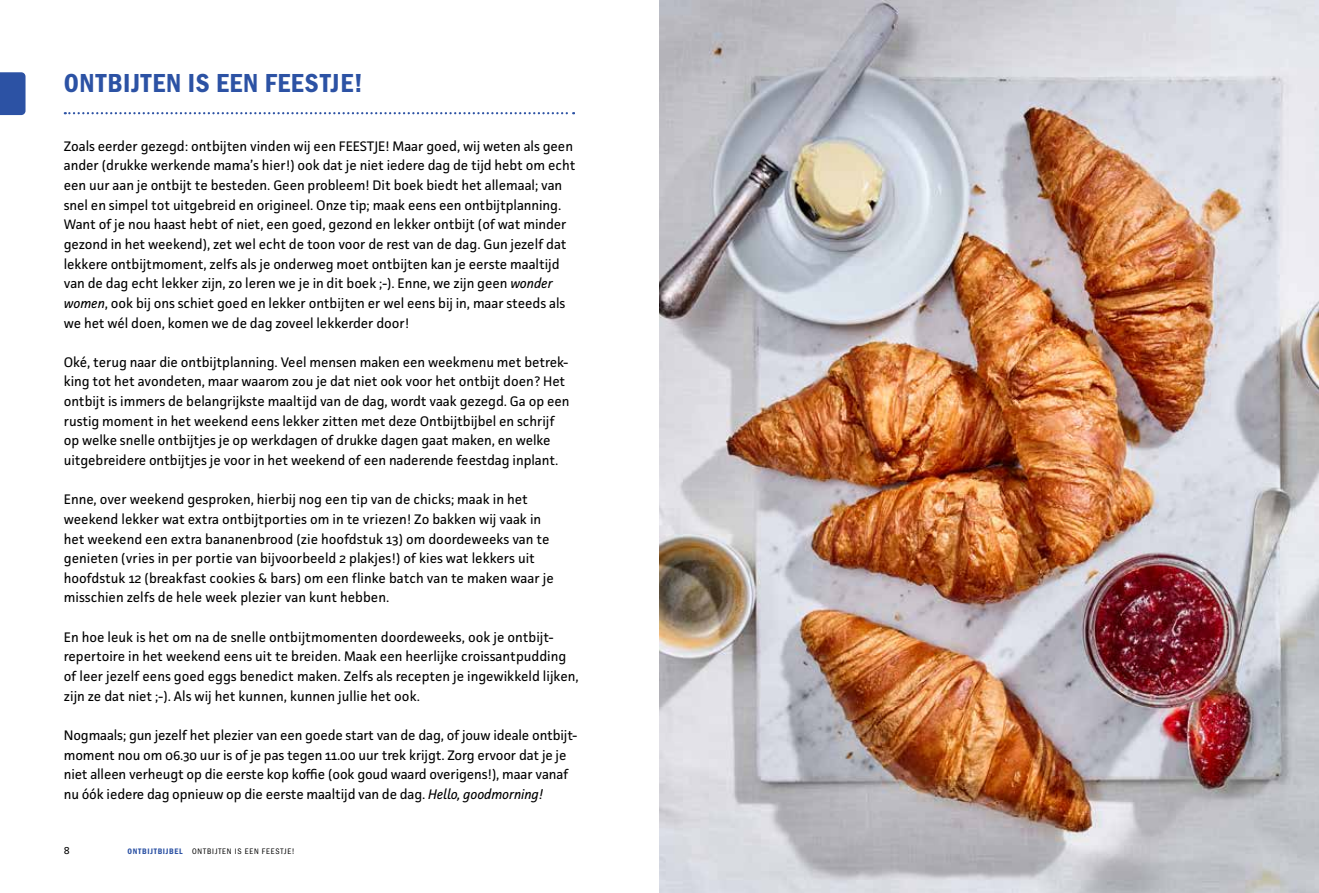
<style>
.page{position:relative;width:1319px;height:893px;background:#fff}
.page>*{position:absolute;margin:0;border:0;box-sizing:border-box;transform-origin:0 0}
.t1{font:27px "Franklin Gothic URW Con Dem";letter-spacing:.025em;color:#2c52a4}
.t2{font:13.8px/19.6px "Facit";letter-spacing:-.005em;color:#000}
.t3{font:10.95px "Facit";color:#000}
.t4{font:8.25px "Franklin Gothic URW Con Boo";letter-spacing:.1em;color:#000}
.s1{font-style:italic}
.s2{font-family:"Franklin Gothic URW Con Dem";color:#2c52a4}
</style>
<div class="page">
<svg style="left:0;top:72px;width:26px;height:43px"></svg>
<svg style="left:65px;top:112px;width:509px;height:2px"></svg>
<img style="left:659px;top:0;width:659px;height:893px">
<h1 class="t1" style="left:64px;top:65px;width:301px">ONTBIJTEN IS EEN FEESTJE!</h1>
<p class="t2" style="left:64px;top:136px;width:513px">Zoals eerder gezegd: ontbijten vinden wij een FEESTJE! Maar goed, wij weten als geen ander (drukke werkende mama’s hier!) ook dat je niet iedere dag de tijd hebt om echt een uur aan je ontbijt te besteden. Geen probleem! Dit boek biedt het allemaal; van snel en simpel tot uitgebreid en origineel. Onze tip; maak eens een ontbijtplanning.<br>Want of je nou haast hebt of niet, een goed, gezond en lekker ontbijt (of wat minder gezond in het weekend), zet wel echt de toon voor de rest van de dag. Gun jezelf dat lekkere ontbijtmoment, zelfs als je onderweg moet ontbijten kan je eerste maaltijd van de dag echt lekker zijn, zo leren we je in dit boek ;-). Enne, we zijn geen <span class="s1">wonder women</span>, ook bij ons schiet goed en lekker ontbijten er wel eens bij in, maar steeds als we het wél doen, komen we de dag zoveel lekkerder door!</p>
<p class="t2" style="left:64px;top:352px;width:507px">Oké, terug naar die ontbijtplanning. Veel mensen maken een weekmenu met betrek&shy;king tot het avondeten, maar waarom zou je dat niet ook voor het ontbijt doen? Het ontbijt is immers de belangrijkste maaltijd van de dag, wordt vaak gezegd. Ga op een rustig moment in het weekend eens lekker zitten met deze Ontbijtbijbel en schrijf op welke snelle ontbijtjes je op werkdagen of drukke dagen gaat maken, en welke uitgebreidere ontbijtjes je voor in het weekend of een naderende feestdag inplant.</p>
<p class="t2" style="left:64px;top:489px;width:491px">Enne, over weekend gesproken, hierbij nog een tip van de chicks; maak in het weekend lekker wat extra ontbijtporties om in te vriezen! Zo bakken wij vaak in het weekend een extra bananenbrood (zie hoofdstuk 13) om doordeweeks van te genieten (vries in per portie van bijvoorbeeld 2 plakjes!) of kies wat lekkers uit hoofdstuk 12 (breakfast cookies &amp; bars) om een flinke batch van te maken waar je misschien zelfs de hele week plezier van kunt hebben.</p>
<p class="t2" style="left:64px;top:627px;width:516px">En hoe leuk is het om na de snelle ontbijtmomenten doordeweeks, ook je ontbijt&shy;repertoire in het weekend eens uit te breiden. Maak een heerlijke croissantpudding of leer jezelf eens goed eggs benedict maken. Zelfs als recepten je ingewikkeld lijken, zijn ze dat niet ;-). Als wij het kunnen, kunnen jullie het ook.</p>
<p class="t2" style="left:64px;top:725px;width:514px">Nogmaals; gun jezelf het plezier van een goede start van de dag, of jouw ideale ontbijt&shy;moment nou om 06.30 uur is of je pas tegen 11.00 uur trek krijgt. Zorg ervoor dat je je niet alleen verheugt op die eerste kop koffie (ook goud waard overigens!), maar vanaf nu óók iedere dag opnieuw op die eerste maaltijd van de dag. <span class="s1">Hello, goodmorning!</span></p>
<p class="t3" style="left:64px;top:843px;width:8px">8</p>
<p class="t4" style="left:128px;top:846px;width:168px"><span class="s2">ONTBIJTBIJBEL</span> ONTBIJTEN IS EEN FEESTJE!</p>
</div>
